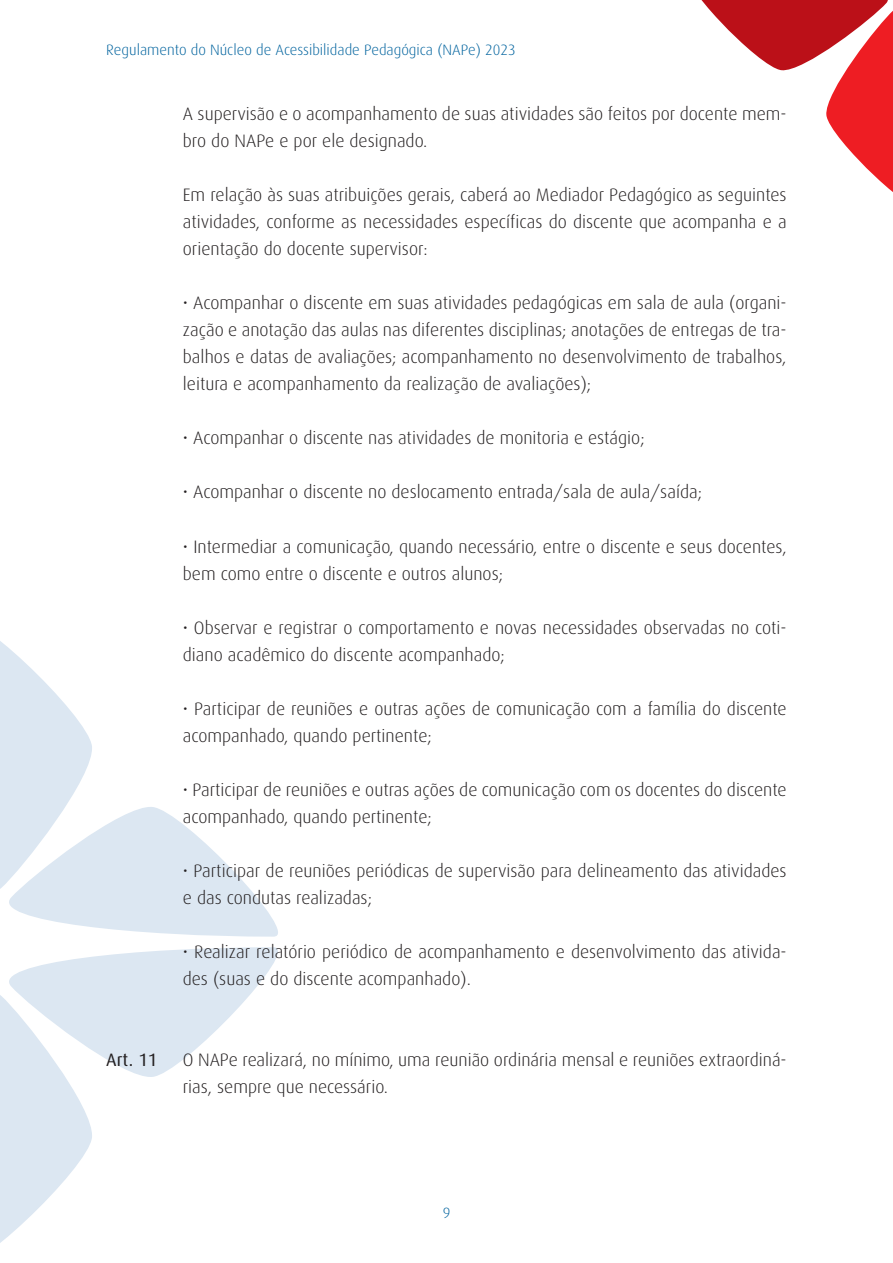
<style>
.page{position:relative;width:893px;height:1263px;background:#fff}
.page>*{position:absolute;margin:0;border:0;box-sizing:border-box;transform-origin:0 0}
.recuo{font:300 18px/27px "Dax";color:#231f20}
.texto{font:300 18px/27px "Dax";color:#231f20}
.texto-2{font:18px "Dax";color:#231f20}
.t1{font:300 15px "Dax";color:#00639e}
</style>
<div class="page">
<svg style="left:0;top:641px;width:278px;height:296px"></svg>
<svg style="left:0;top:947px;width:278px;height:296px"></svg>
<svg style="left:701px;top:0;width:192px;height:192px"></svg>
<p class="t1" style="left:106px;top:42px;width:411px">Regulamento do Núcleo de Acessibilidade Pedagógica (NAPe) 2023</p>
<p class="texto" style="left:183px;top:101px;width:605px">A supervisão e o acompanhamento de suas atividades são feitos por docente mem&shy;bro do NAPe e por ele designado.</p>
<p class="texto" style="left:183px;top:182px;width:605px;text-align:justify">Em relação às suas atribuições gerais, caberá ao Mediador Pedagógico as seguintes atividades, conforme as necessidades específicas do discente que acompanha e a orientação do docente supervisor:</p>
<p class="recuo" style="left:183px;top:290px;width:605px;text-align:justify">• Acompanhar o discente em suas atividades pedagógicas em sala de aula (organi&shy;zação e anotação das aulas nas diferentes disciplinas; anotações de entregas de tra&shy;balhos e datas de avaliações; acompanhamento no desenvolvimento de trabalhos, leitura e acompanhamento da realização de avaliações);</p>
<p class="recuo" style="left:183px;top:425px;width:463px">• Acompanhar o discente nas atividades de monitoria e estágio;</p>
<p class="recuo" style="left:183px;top:479px;width:521px">• Acompanhar o discente no deslocamento entrada/sala de aula/saída;</p>
<p class="recuo" style="left:183px;top:533px;width:605px">• Intermediar a comunicação, quando necessário, entre o discente e seus docentes, bem como entre o discente e outros alunos;</p>
<p class="recuo" style="left:183px;top:614px;width:605px">• Observar e registrar o comportamento e novas necessidades observadas no coti&shy;diano acadêmico do discente acompanhado;</p>
<p class="recuo" style="left:183px;top:695px;width:605px">• Participar de reuniões e outras ações de comunicação com a família do discente acompanhado, quando pertinente;</p>
<p class="recuo" style="left:183px;top:776px;width:605px">• Participar de reuniões e outras ações de comunicação com os docentes do discente acompanhado, quando pertinente;</p>
<p class="recuo" style="left:183px;top:857px;width:605px">• Participar de reuniões periódicas de supervisão para delineamento das atividades e das condutas realizadas;</p>
<p class="recuo" style="left:183px;top:938px;width:605px">• Realizar relatório periódico de acompanhamento e desenvolvimento das ativida&shy;des (suas e do discente acompanhado).</p>
<p class="texto-2" style="left:106px;top:1049px;width:53px">Art. 11</p>
<p class="texto" style="left:183px;top:1046px;width:605px">O NAPe realizará, no mínimo, uma reunião ordinária mensal e reuniões extraordiná&shy;rias, sempre que necessário.</p>
<p class="t1" style="left:443px;top:1205px;width:9px">9</p>
</div>
